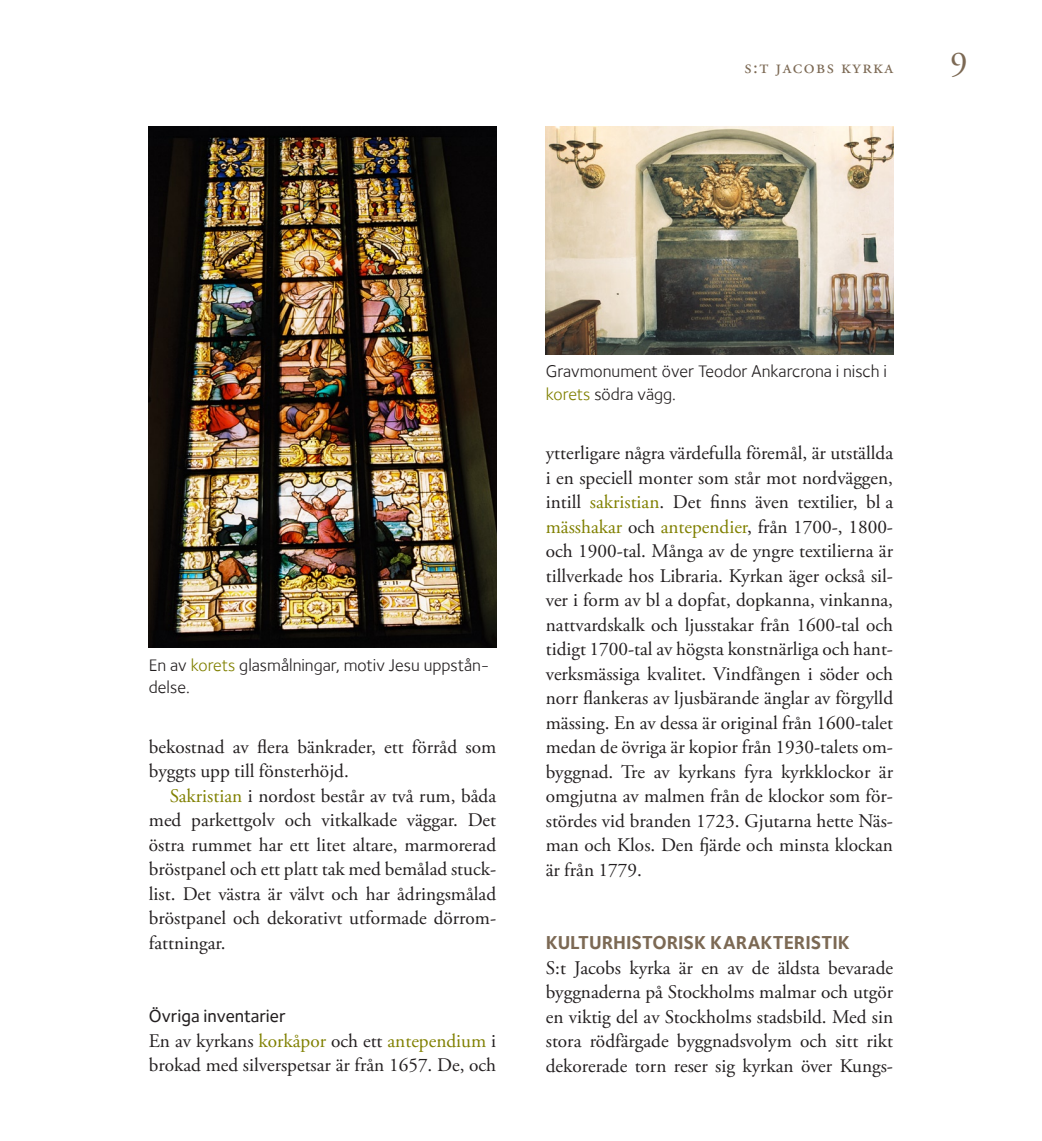
<style>
.page{position:relative;width:1042px;height:1141px;background:#fff}
.page>*{position:absolute;margin:0;border:0;box-sizing:border-box;transform-origin:0 0}
.t1{font:35px "Adobe Garamond Pro";color:#7c6954}
.Bröd_utan_indrag{font:19.25px/24.5px "Adobe Garamond Pro";color:#231f20;text-align:justify}
.Bröd_med_indrag{font:19.25px/24.5px "Adobe Garamond Pro";color:#231f20}
.Rubrik_2_VERSALER_FÄ{font:700 19.25px "Foundry Sterling";color:#7c6954}
.t2{font:19.25px "Adobe Garamond Pro";letter-spacing:.075em;color:#7c6954}
.Rubrik_4_gemena_svar{font:500 18.03px "Foundry Sterling";color:#231f20}
.Bildtext{font:17.5px/22.8px "Foundry Sterling";color:#231f20}
.s1{color:#808000}
</style>
<div class="page">
<img style="left:546px;top:126px;width:347px;height:229px">
<img style="left:149px;top:126px;width:347px;height:522px">
<p class="t2" style="left:744px;top:56px;width:150px">s:t jacobs kyrka</p>
<h1 class="t1" style="left:950px;top:43px;width:19px">9</h1>
<p class="Bildtext" style="left:149px;top:653px;width:342px">En av <span class="s1">korets</span> glasmålningar, motiv Jesu uppstån&shy;delse.</p>
<p class="Bröd_med_indrag" style="left:149px;top:735px;width:349px">bekostnad av flera bänkrader, ett förråd som byggts upp till fönsterhöjd.</p>
<p class="Bröd_med_indrag" style="left:149px;top:784px;width:349px;text-align:justify;text-indent:21px"><span class="s1">Sakristian</span> i nordost består av två rum, båda med parkettgolv och vitkalkade väggar. Det östra rummet har ett litet altare, marmorerad bröstpanel och ett platt tak med bemålad stuck&shy;list. Det västra är välvt och har ådringsmålad bröstpanel och dekorativt utformade dörrom&shy;fattningar.</p>
<p class="Rubrik_4_gemena_svar" style="left:149px;top:1006px;width:138px">Övriga inventarier</p>
<p class="Bröd_utan_indrag" style="left:149px;top:1029px;width:349px">En av kyrkans <span class="s1">korkåpor</span> och ett <span class="s1">antependium</span> i brokad med silverspetsar är från 1657. De, och</p>
<p class="Bildtext" style="left:546px;top:360px;width:342px">Gravmonument över Teodor Ankarcrona i nisch i <span class="s1">korets</span> södra vägg.</p>
<p class="Bröd_utan_indrag" style="left:546px;top:442px;width:349px">ytterligare några värdefulla föremål, är utställda i en speciell monter som står mot nordväggen, intill <span class="s1">sakristian</span>. Det finns även textilier, bl a <span class="s1">mässhakar</span> och <span class="s1">antependier</span>, från 1700-, 1800- och 1900-tal. Många av de yngre textilierna är tillverkade hos Libraria. Kyrkan äger också sil&shy;ver i form av bl a dopfat, dopkanna, vinkanna, nattvardskalk och ljusstakar från 1600-tal och tidigt 1700-tal av högsta konstnärliga och hant&shy;verksmässiga kvalitet. Vindfången i söder och norr flankeras av ljusbärande änglar av förgylld mässing. En av dessa är original från 1600-talet medan de övriga är kopior från 1930-talets om&shy;byggnad. Tre av kyrkans fyra kyrkklockor är omgjutna av malmen från de klockor som för&shy;stördes vid branden 1723. Gjutarna hette Näs&shy;man och Klos. Den fjärde och minsta klockan är från 1779.</p>
<p class="Rubrik_2_VERSALER_FÄ" style="left:546px;top:931px;width:305px">KULTURHISTORISK KARAKTERISTIK</p>
<p class="Bröd_utan_indrag" style="left:546px;top:956px;width:349px">S:t Jacobs kyrka är en av de äldsta bevarade byggnaderna på Stockholms malmar och utgör en viktig del av Stockholms stadsbild. Med sin stora rödfärgade byggnadsvolym och sitt rikt dekorerade torn reser sig kyrkan över Kungs-</p>
</div>
